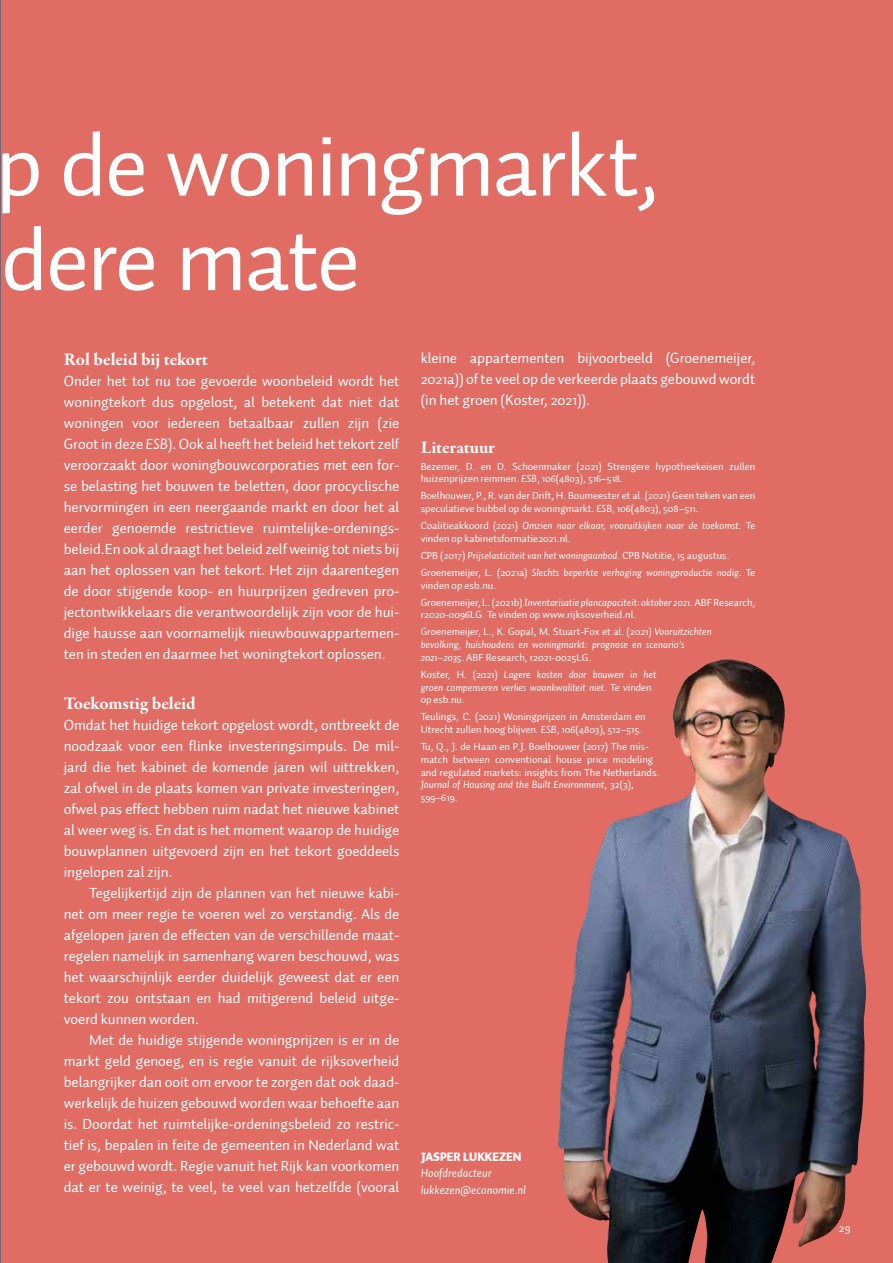
<style>
.page{position:relative;width:893px;height:1263px;background:#e16c64}
.page>*{position:absolute;margin:0;border:0;box-sizing:border-box;transform-origin:0 0}
.t1{font:90px/94.5px "Auto 1";letter-spacing:-.025em;color:#fff}
.t2{font:700 18px "Garamond Premr Pro";letter-spacing:-.01em;color:#fff}
.t3{font:15px/21px "Auto 1";letter-spacing:-.005em;color:#fff;text-align:justify}
.t4{font:italic 12px/16.5px "Auto 1";color:#fff}
.t5{font:900 12px "Auto 1";color:#fff}
.t6{font:12px "Auto 1";color:#fff}
.t7{font:10.5px/12.8px "Auto 1";color:#fff}
.t8{font:italic 10.5px/12.8px "Auto 1";color:#fff}
.s1{font-style:italic}
.s2{font-style:normal}
</style>
<div class="page">
<img style="left:556px;top:659px;width:311px;height:604px">
<h1 class="t1" style="left:-5px;top:119px;width:666px">p de woningmarkt, dere mate</h1>
<p class="t2" style="left:64px;top:348px;width:146px">Rol beleid bij tekort</p>
<p class="t3" style="left:64px;top:370px;width:337px">Onder het tot nu toe gevoerde woonbeleid wordt het woningtekort dus opgelost, al betekent dat niet dat woningen voor iedereen betaalbaar zullen zijn (zie Groot in deze <span class="s1">ESB</span>). Ook al heeft het beleid het tekort zelf veroorzaakt door woningbouwcorporaties met een for&shy;se belasting het bouwen te beletten, door procyclische hervormingen in een neergaande markt en door het al eerder genoemde restrictieve ruimtelijke-ordenings&shy;beleid.En ook al draagt het beleid zelf weinig tot niets bij aan het oplossen van het tekort. Het zijn daarentegen de door stijgende koop- en huurprijzen gedreven pro&shy;jectontwikkelaars die verantwoordelijk zijn voor de hui&shy;dige hausse aan voornamelijk nieuwbouwappartemen&shy;ten in steden en daarmee het woningtekort oplossen.</p>
<p class="t2" style="left:64px;top:692px;width:133px">Toekomstig beleid</p>
<p class="t3" style="left:64px;top:715px;width:337px">Omdat het huidige tekort opgelost wordt, ontbreekt de noodzaak voor een flinke investeringsimpuls. De mil&shy;jard die het kabinet de komende jaren wil uittrekken, zal ofwel in de plaats komen van private investeringen, ofwel pas effect hebben ruim nadat het nieuwe kabinet al weer weg is. En dat is het moment waarop de huidige bouwplannen uitgevoerd zijn en het tekort goeddeels ingelopen zal zijn.</p>
<p class="t3" style="left:64px;top:883px;width:337px;text-indent:26px">Tegelijkertijd zijn de plannen van het nieuwe kabi&shy;net om meer regie te voeren wel zo verstandig. Als de afgelopen jaren de effecten van de verschillende maat&shy;regelen namelijk in samenhang waren beschouwd, was het waarschijnlijk eerder duidelijk geweest dat er een tekort zou ontstaan en had mitigerend beleid uitge&shy;voerd kunnen worden.</p>
<p class="t3" style="left:64px;top:1030px;width:337px;text-indent:26px">Met de huidige stijgende woningprijzen is er in de markt geld genoeg, en is regie vanuit de rijksoverheid belangrijker dan ooit om ervoor te zorgen dat ook daad&shy;werkelijk de huizen gebouwd worden waar behoefte aan is. Doordat het ruimtelijke-ordeningsbeleid zo restric&shy;tief is, bepalen in feite de gemeenten in Nederland wat er gebouwd wordt. Regie vanuit het Rijk kan voorkomen dat er te weinig, te veel, te veel van hetzelfde (vooral</p>
<p class="t3" style="left:421px;top:348px;width:336px">kleine appartementen bijvoorbeeld (Groenemeijer, 2021a)) of te veel op de verkeerde plaats gebouwd wordt (in het groen (Koster, 2021)).</p>
<p class="t2" style="left:421px;top:436px;width:76px">Literatuur</p>
<p class="t7" style="left:421px;top:460px;width:336px">Bezemer, D. en D. Schoenmaker (2021) Strengere hypotheekeisen zullen huizenprijzen remmen. <span class="s1">ESB</span>, 106(4803), 516–518.</p>
<p class="t7" style="left:421px;top:490px;width:336px">Boelhouwer, P., R. van der Drift, H. Boumeester et al. (2021) Geen teken van een speculatieve bubbel op de woningmarkt. <span class="s1">ESB</span>, 106(4803), 508–511.</p>
<p class="t7" style="left:421px;top:519px;width:336px">Coalitieakkoord (2021) <span class="s1">Omzien naar elkaar, vooruitkijken naar de toekomst</span>. Te vinden op kabinetsformatie2021.nl.</p>
<p class="t8" style="left:421px;top:547px;width:336px;line-height:17px"><span class="s2">CPB (2017)</span> Prijselasticiteit van het woningaanbod<span class="s2">. CPB Notitie, 15 augustus.<br>Groenemeijer, L. (2021a)</span> Slechts beperkte verhoging woningproductie nodig<span class="s2">. Te</span></p>
<p class="t7" style="left:421px;top:577px;width:336px;line-height:17px">vinden op esb.nu.<br>Groenemeijer, L. (2021b) <span class="s1">Inventarisatie plancapaciteit: oktober 2021</span>. ABF Research,</p>
<p class="t7" style="left:421px;top:606px;width:293px;line-height:17px">r2020-0096LG. Te vinden op www.rijksoverheid.nl.<br>Groenemeijer, L., K. Gopal, M. Stuart-Fox et al. (2021) <span class="s1">Vooruitzichten</span></p>
<p class="t8" style="left:421px;top:638px;width:266px">bevolking, huishoudens en woningmarkt: prognose en scenario’s<br>2021–2035<span class="s2">. ABF Research, r2021-0025LG.</span></p>
<p class="t8" style="left:421px;top:668px;width:237px"><span class="s2">Koster, H. (2021)</span> Lagere kosten door bouwen in het groen compenseren verlies woonkwaliteit niet<span class="s2">. Te vinden op esb.nu.</span></p>
<p class="t7" style="left:421px;top:711px;width:227px">Teulings, C. (2021) Woningprijzen in Amsterdam en<br>Utrecht zullen hoog blijven. <span class="s1">ESB</span>, 106(4803), 512–515.</p>
<p class="t7" style="left:421px;top:740px;width:240px">Tu, Q., J. de Haan en P.J. Boelhouwer (2017) The mis&shy;match between conventional house price modeling and regulated markets: insights from The Netherlands.<br><span class="s1">Journal of Housing and the Built Environment</span>, 32(3), 599–619.</p>
<p class="t5" style="left:421px;top:1148px;width:102px">JASPER LUKKEZEN</p>
<p class="t4" style="left:421px;top:1165px;width:107px">Hoofdredacteur lukkezen@economie.nl</p>
<p class="t6" style="left:839px;top:1221px;width:13px">29</p>
</div>
